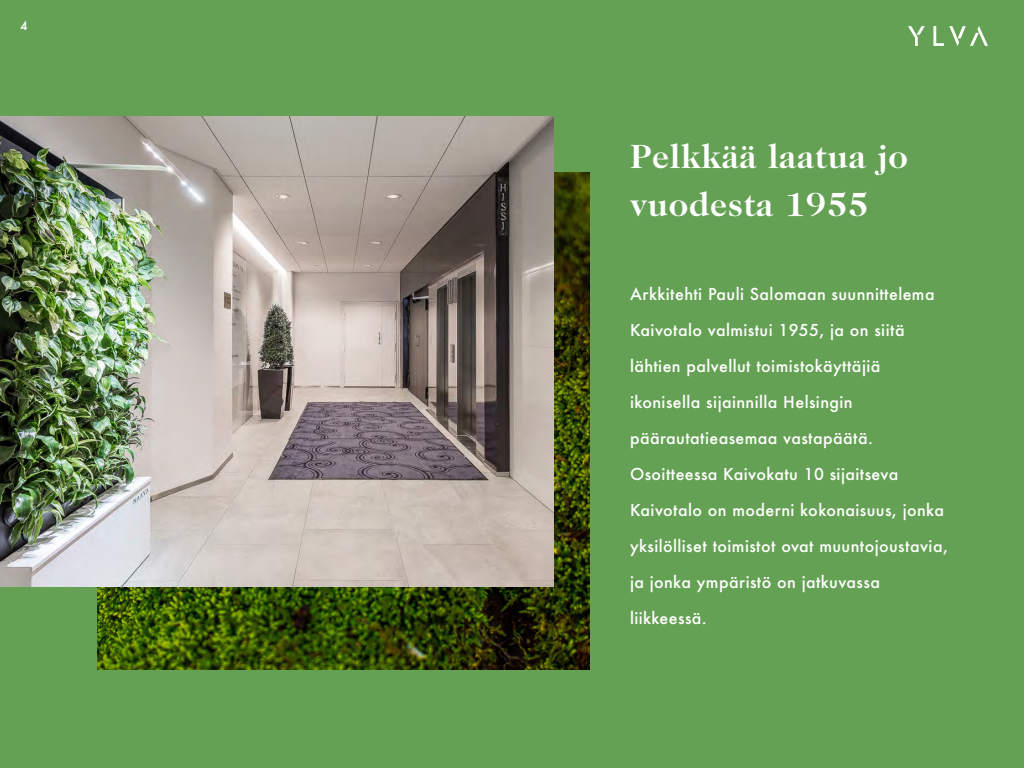
<style>
.page{position:relative;width:1024px;height:768px;background:#65a154}
.page>*{position:absolute;margin:0;border:0;box-sizing:border-box;transform-origin:0 0}
.t1{font:700 34px/48px "Caslon 224 Std";letter-spacing:.025em;color:#fff}
.t2{font:500 16px "Futura ND";letter-spacing:.025em;color:#fff}
.t3{font:500 12px "Futura ND";color:#fff}
</style>
<div class="page">
<img style="left:97px;top:172px;width:493px;height:498px">
<img style="left:0;top:116px;width:554px;height:471px">
<svg style="left:908px;top:26px;width:17px;height:20px"></svg>
<svg style="left:933px;top:26px;width:55px;height:20px"></svg>
<p class="t3" style="left:20px;top:17px;width:9px">4</p>
<p class="t1" style="left:630px;top:132px;width:280px">Pelkkää laatua jo vuodesta 1955</p>
<p class="t2" style="left:630px;top:283px;width:306px">Arkkitehti Pauli Salomaan suunnittelema</p>
<p class="t2" style="left:630px;top:319px;width:276px">Kaivotalo valmistui 1955, ja on siitä</p>
<p class="t2" style="left:630px;top:355px;width:252px">lähtien palvellut toimistokäyttäjiä</p>
<p class="t2" style="left:630px;top:391px;width:224px">ikonisella sijainnilla Helsingin</p>
<p class="t2" style="left:630px;top:427px;width:245px">päärautatieasemaa vastapäätä.</p>
<p class="t2" style="left:630px;top:463px;width:270px">Osoitteessa Kaivokatu 10 sijaitseva</p>
<p class="t2" style="left:630px;top:499px;width:315px">Kaivotalo on moderni kokonaisuus, jonka</p>
<p class="t2" style="left:630px;top:535px;width:319px">yksilölliset toimistot ovat muuntojoustavia,</p>
<p class="t2" style="left:630px;top:571px;width:251px">ja jonka ympäristö on jatkuvassa</p>
<p class="t2" style="left:630px;top:607px;width:78px">liikkeessä.</p>
</div>
